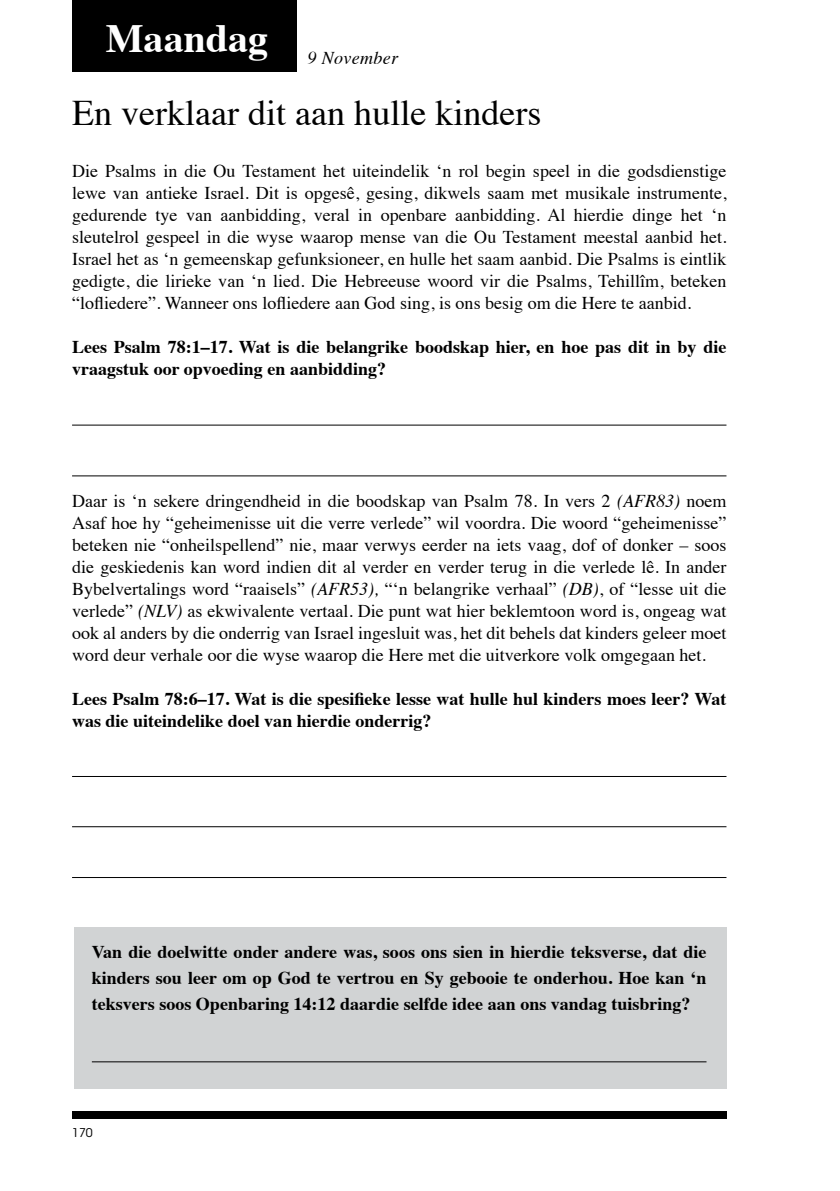
<style>
.page{position:relative;width:840px;height:1191px;background:#fff}
.page>*{position:absolute;margin:0;border:0;box-sizing:border-box;transform-origin:0 0}
.t1{font:700 40px "Times";color:#fff}
.t2{font:36px "Times";color:#000}
.t3{font:18px/22px "Times";color:#000;text-align:justify}
.t4{font:700 18px/22px "Times";color:#000}
.t5{font:italic 18px "Times";letter-spacing:.02em;color:#000}
.t6{font:12px "ITC Avant Garde Std";color:#000}
.s1{font-style:italic}
</style>
<div class="page">
<div style="left:72px;top:1111px;width:654px;height:8px;background:#000"></div>
<div style="left:72px;top:0;width:225px;height:71px;background:#000"></div>
<hr style="left:72px;top:475px;width:654px;height:1px;background:#000">
<hr style="left:72px;top:877px;width:654px;height:1px;background:#000">
<hr style="left:72px;top:424px;width:654px;height:1px;background:#000">
<hr style="left:72px;top:826px;width:654px;height:1px;background:#000">
<hr style="left:72px;top:776px;width:654px;height:1px;background:#000">
<div style="left:74px;top:927px;width:652px;height:162px;background:#d1d3d4"></div>
<hr style="left:92px;top:1061px;width:614px;height:1px;background:#000">
<h1 class="t1" style="left:106px;top:0;width:164px">Maandag</h1>
<p class="t5" style="left:307px;top:42px;width:92px">9 November</p>
<h2 class="t2" style="left:72px;top:80px;width:470px">En verklaar dit aan hulle kinders</h2>
<p class="t3" style="left:72px;top:159px;width:655px">Die Psalms in die Ou Testament het uiteindelik ‘n rol begin speel in die godsdienstige lewe van antieke Israel. Dit is opgesê, gesing, dikwels saam met musikale instrumente, gedurende tye van aanbidding, veral in openbare aanbidding. Al hierdie dinge het ‘n sleutelrol gespeel in die wyse waarop mense van die Ou Testament meestal aanbid het.<br>Israel het as ‘n gemeenskap gefunksioneer, en hulle het saam aanbid. Die Psalms is eintlik gedigte, die lirieke van ‘n lied. Die Hebreeuse woord vir die Psalms, Tehillîm, beteken “lofliedere”. Wanneer ons lofliedere aan God sing, is ons besig om die Here te aanbid.</p>
<p class="t4" style="left:72px;top:334px;width:655px">Lees Psalm 78:1–17. Wat is die belangrike boodskap hier, en hoe pas dit in by die vraagstuk oor opvoeding en aanbidding?</p>
<p class="t3" style="left:72px;top:489px;width:655px">Daar is ‘n sekere dringendheid in die boodskap van Psalm 78. In vers 2 <span class="s1">(AFR83)</span> noem Asaf hoe hy “geheimenisse uit die verre verlede” wil voordra. Die woord “geheimenisse” beteken nie “onheilspellend” nie, maar verwys eerder na iets vaag, dof of donker – soos die geskiedenis kan word indien dit al verder en verder terug in die verlede lê. In ander Bybelvertalings word “raaisels” <span class="s1">(AFR53),</span> “‘n belangrike verhaal” <span class="s1">(DB)</span>, of “lesse uit die verlede” <span class="s1">(NLV)</span> as ekwivalente vertaal. Die punt wat hier beklemtoon word is, ongeag wat ook al anders by die onderrig van Israel ingesluit was, het dit behels dat kinders geleer moet word deur verhale oor die wyse waarop die Here met die uitverkore volk omgegaan het.</p>
<p class="t4" style="left:72px;top:686px;width:655px">Lees Psalm 78:6–17. Wat is die spesifieke lesse wat hulle hul kinders moes leer? Wat was die uiteindelike doel van hierdie onderrig?</p>
<p class="t4" style="left:92px;top:936px;width:615px;line-height:26px;text-align:justify">Van die doelwitte onder andere was, soos ons sien in hierdie teksverse, dat die kinders sou leer om op God te vertrou en Sy gebooie te onderhou. Hoe kan ‘n teksvers soos Openbaring 14:12 daardie selfde idee aan ons vandag tuisbring?</p>
<p class="t6" style="left:72px;top:1125px;width:22px">170</p>
</div>
